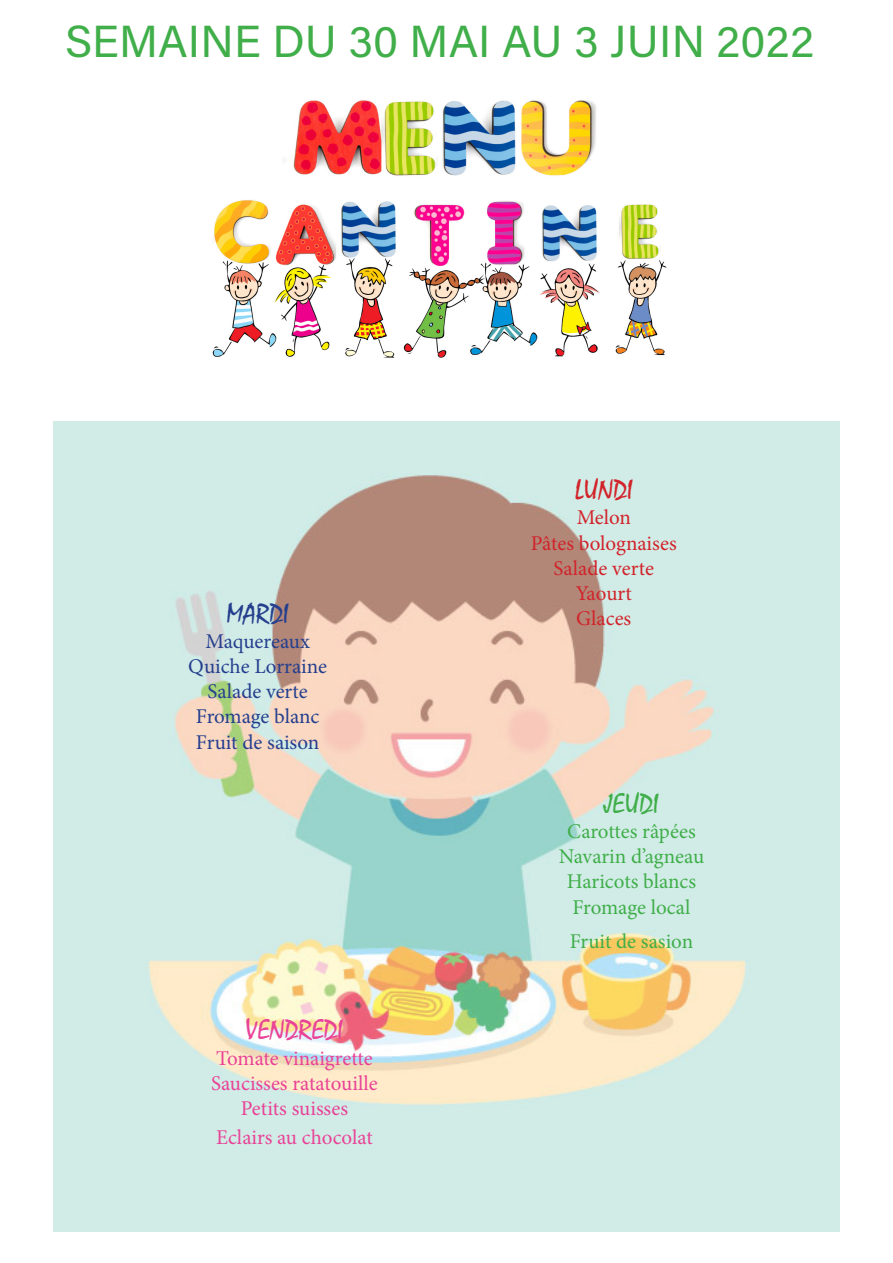
<style>
.page{position:relative;width:893px;height:1263px;background:#fff}
.page>*{position:absolute;margin:0;border:0;box-sizing:border-box;transform-origin:0 0}
.t1{font:45px "Acumin Variable Concept";color:#40ae49}
.t2{font:28.5px "Mistral";color:#e94297}
.t3{font:28.5px "Mistral";color:#d1232a}
.t4{font:28.5px "Mistral";color:#3fae49}
.t5{font:28.5px "Mistral";color:#253f8e}
.t6{font:21px "Minion Pro";letter-spacing:-.005em;color:#3fae49}
.t7{font:21px "Minion Pro";letter-spacing:-.005em;color:#e94297}
.t8{font:21px "Minion Pro";color:#253f8e}
.t9{font:21px "Minion Pro";color:#d1232a}
</style>
<div class="page">
<img style="left:54px;top:421px;width:785px;height:810px">
<img style="left:212px;top:100px;width:455px;height:258px">
<p class="t1" style="left:65px;top:11px;width:750px">SEMAINE DU 30 MAI AU 3 JUIN 2022</p>
<p class="t5" style="left:226px;top:596px;width:64px">MARDI</p>
<p class="t8" style="left:205px;top:627px;width:106px">Maquereaux</p>
<p class="t8" style="left:188px;top:652px;width:140px">Quiche Lorraine</p>
<p class="t8" style="left:208px;top:677px;width:102px">Salade verte</p>
<p class="t8" style="left:196px;top:703px;width:125px">Fromage blanc</p>
<p class="t8" style="left:196px;top:728px;width:125px">Fruit de saison</p>
<p class="t2" style="left:246px;top:1013px;width:99px">VENDREDI</p>
<p class="t7" style="left:216px;top:1044px;width:158px">Tomate vinaigrette</p>
<p class="t7" style="left:211px;top:1069px;width:168px">Saucisses ratatouille</p>
<p class="t7" style="left:241px;top:1094px;width:109px">Petits suisses</p>
<p class="t7" style="left:216px;top:1123px;width:158px">Eclairs au chocolat</p>
<p class="t3" style="left:575px;top:473px;width:59px">LUNDI</p>
<p class="t9" style="left:577px;top:504px;width:56px">Melon</p>
<p class="t9" style="left:531px;top:529px;width:147px">Pâtes bolognaises</p>
<p class="t9" style="left:554px;top:554px;width:102px">Salade verte</p>
<p class="t9" style="left:576px;top:579px;width:58px">Yaourt</p>
<p class="t9" style="left:576px;top:604px;width:57px">Glaces</p>
<p class="t4" style="left:604px;top:787px;width:56px">JEUDI</p>
<p class="t6" style="left:567px;top:817px;width:130px">Carottes râpées</p>
<p class="t6" style="left:559px;top:842px;width:147px">Navarin d’agneau</p>
<p class="t6" style="left:567px;top:868px;width:131px">Haricots blancs</p>
<p class="t6" style="left:572px;top:893px;width:120px">Fromage local</p>
<p class="t6" style="left:570px;top:927px;width:125px">Fruit de sasion</p>
</div>
